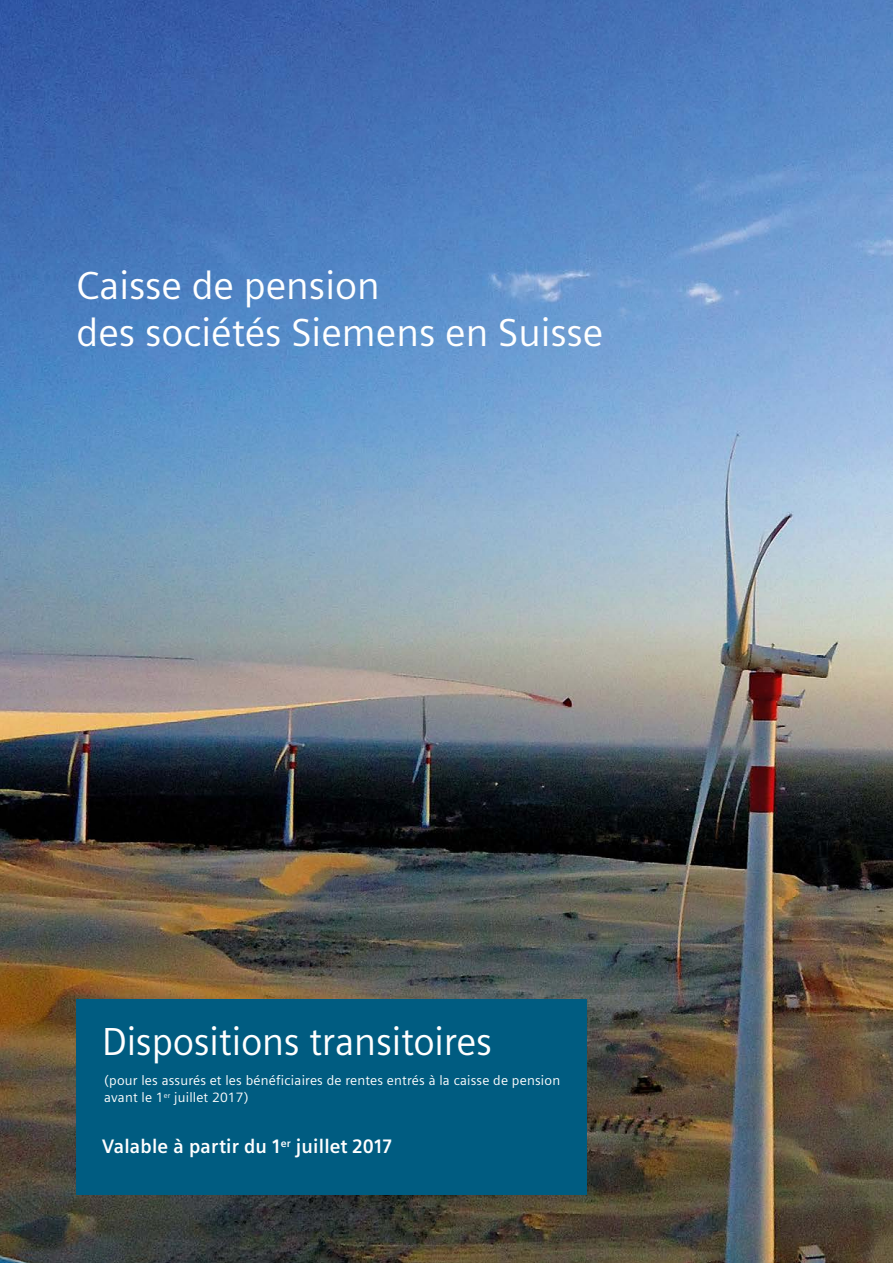
<style>
.page{position:relative;width:893px;height:1263px;background:#fff}
.page>*{position:absolute;margin:0;border:0;box-sizing:border-box;transform-origin:0 0}
._02__Subhead__18pt_1{font:39px/46.8px "Siemens Sans";color:#fff}
._02__Subhead__18pt_1-2{font:700 19.5px "Siemens Sans";letter-spacing:.01em;color:#fff}
._02__Subhead__18pt_1-3{font:13.5px/17px "Siemens Sans";letter-spacing:.015em;color:#fff}
</style>
<div class="page">
<img style="left:0;top:0;width:893px;height:1263px">
<div style="left:77px;top:999px;width:510px;height:196px;background:#005c81"></div>
<p class="_02__Subhead__18pt_1" style="left:77px;top:262px;width:528px">Caisse de pension<br>des sociétés Siemens en Suisse</p>
<p class="_02__Subhead__18pt_1" style="left:102px;top:1018px;width:391px">Dispositions transitoires</p>
<p class="_02__Subhead__18pt_1-3" style="left:104px;top:1072px;width:457px">(pour les assurés et les bénéficiaires de rentes entrés à la caisse de pension avant le 1<sup>er</sup> juillet 2017)</p>
<p class="_02__Subhead__18pt_1-2" style="left:102px;top:1135px;width:291px">Valable à partir du 1<sup>er</sup> juillet 2017</p>
</div>
